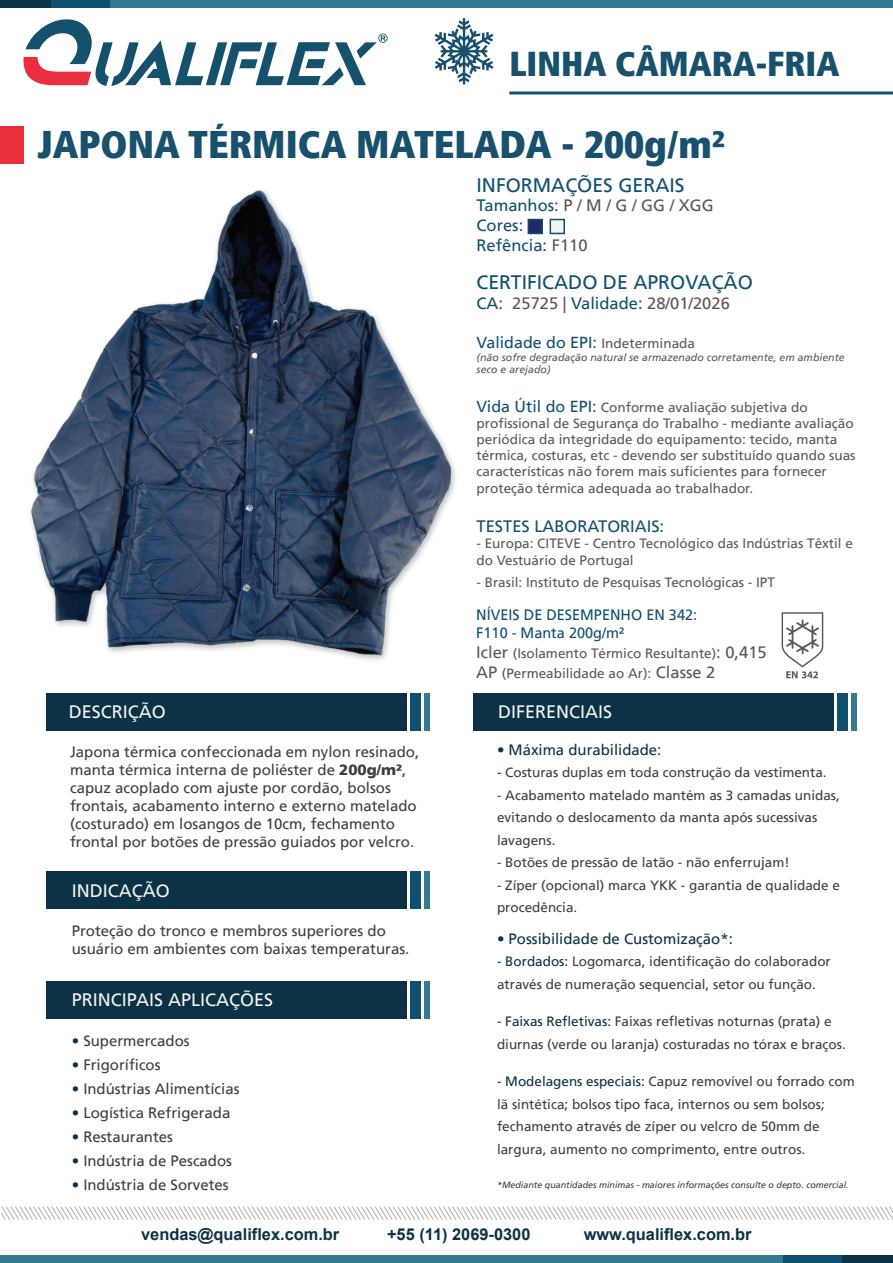
<style>
.page{position:relative;width:893px;height:1263px;background:#fff}
.page>*{position:absolute;margin:0;border:0;box-sizing:border-box;transform-origin:0 0}
.t1{font:900 condensed 38.4px "Frutiger LT";color:#18516d}
.t2{font:900 condensed 34.5px "Frutiger LT";color:#18516d}
.t3{font:19.5px "Frutiger LT";color:#0f5071}
.t4{font:18px "Frutiger LT";color:#f2f3f4}
.t5{font:16.5px/19.8px "Frutiger LT";color:#0f5071}
.t6{font:16.5px "Frutiger LT";color:#57585a}
.t7{font:700 16.35px "Arial";color:#0c3245}
.t8{font:15.9px "Frutiger LT";color:#0f5071}
.t9{font:15px/18px "Frutiger LT";color:#3e3e3f}
.t10{font:15px "Frutiger LT";color:#0c3245}
.t11{font:15px/18px "Frutiger LT";color:#0f5071}
.t12{font:13.5px/22.5px "Frutiger LT";color:#3e3e3f}
.t13{font:13.5px/16.2px "Frutiger LT";color:#57585a}
.t14{font:italic 10.5px/12.6px "Frutiger LT";color:#57585a}
.t15{font:italic 9px "Frutiger LT";color:#3e3e3f}
.s1{color:#57585a}
.s2{color:#0f5071}
.s3{font-size:13.5px;color:#57585a}
.s4{font-size:15.9px;color:#0f5071}
.s5{font-weight:900}
.s6{color:#0c3245}
.s7{font-size:16.5px}
</style>
<div class="page">
<div style="left:0;top:1255px;width:783px;height:8px;background:#33788f"></div>
<div style="left:783px;top:1255px;width:59px;height:8px;background:#0f5071"></div>
<div style="left:842px;top:1255px;width:51px;height:8px;background:#0c3245"></div>
<svg style="left:1px;top:1206px;width:892px;height:14px"></svg>
<div style="left:0;top:126px;width:24px;height:37px;background:#e92f3c"></div>
<div style="left:110px;top:0;width:783px;height:8px;background:#33788f"></div>
<div style="left:50px;top:0;width:60px;height:8px;background:#0f5071"></div>
<div style="left:0;top:0;width:50px;height:8px;background:#0c3245"></div>
<hr style="left:509px;top:91px;width:384px;height:3px;background:#0f5071">
<svg style="left:435px;top:18px;width:58px;height:66px"></svg>
<svg style="left:23px;top:19px;width:365px;height:67px"></svg>
<div style="left:46px;top:694px;width:361px;height:37px;background:#0c3245"></div>
<div style="left:410px;top:694px;width:11px;height:37px;background:#0f5071"></div>
<div style="left:424px;top:694px;width:6px;height:37px;background:#33788f"></div>
<div style="left:46px;top:872px;width:361px;height:37px;background:#0c3245"></div>
<div style="left:410px;top:872px;width:11px;height:37px;background:#0f5071"></div>
<div style="left:424px;top:872px;width:6px;height:37px;background:#33788f"></div>
<div style="left:473px;top:694px;width:361px;height:37px;background:#0c3245"></div>
<div style="left:837px;top:694px;width:11px;height:37px;background:#0f5071"></div>
<div style="left:851px;top:694px;width:6px;height:37px;background:#33788f"></div>
<div style="left:46px;top:981px;width:361px;height:37px;background:#0c3245"></div>
<div style="left:410px;top:981px;width:11px;height:37px;background:#0f5071"></div>
<div style="left:424px;top:981px;width:6px;height:37px;background:#33788f"></div>
<div style="left:528px;top:219px;width:15px;height:15px;background:#232962;border:2px solid #0f5071"></div>
<div style="left:550px;top:219px;width:15px;height:15px;background:#f2f3f4;border:2px solid #0f5071"></div>
<svg style="left:782px;top:612px;width:41px;height:66px"></svg>
<img style="left:30px;top:190px;width:426px;height:470px">
<h2 class="t2" style="left:509px;top:42px;width:332px">LINHA CÂMARA-FRIA</h2>
<h1 class="t1" style="left:38px;top:121px;width:689px">JAPONA TÉRMICA MATELADA - 200g/m²</h1>
<h3 class="t3" style="left:477px;top:173px;width:210px">INFORMAÇÕES GERAIS</h3>
<p class="t5" style="left:477px;top:196px;width:239px">Tamanhos: <span class="s1">P / M / G / GG / XGG<br></span>Cores:<br>Refência: <span class="s1">F110</span></p>
<h3 class="t3" style="left:477px;top:271px;width:278px">CERTIFICADO DE APROVAÇÃO</h3>
<p class="t6" style="left:477px;top:294px;width:255px"><span class="s2">CA:</span> 25725 | <span class="s2">Validade:</span> 28/01/2026</p>
<p class="t8" style="left:477px;top:333px;width:220px">Validade do EPI: <span class="s3">Indeterminada</span></p>
<p class="t14" style="left:477px;top:351px;width:370px">(não sofre degradação natural se armazenado corretamente, em ambiente seco e arejado)</p>
<p class="t13" style="left:477px;top:399px;width:380px"><span class="s4">Vida Útil do EPI:</span> Conforme avaliação subjetiva do profissional de Segurança do Trabalho - mediante avaliação periódica da integridade do equipamento: tecido, manta térmica, costuras, etc - devendo ser substituído quando suas características não forem mais suficientes para fornecer proteção térmica adequada ao trabalhador.</p>
<p class="t5" style="left:477px;top:517px;width:189px">TESTES LABORATORIAIS:</p>
<p class="t13" style="left:477px;top:536px;width:378px">- Europa: CITEVE - Centro Tecnológico das Indústrias Têxtil e do Vestuário de Portugal</p>
<p class="t13" style="left:477px;top:574px;width:300px">- Brasil: Instituto de Pesquisas Tecnológicas - IPT</p>
<h3 class="t4" style="left:69px;top:702px;width:99px">DESCRIÇÃO</h3>
<p class="t9" style="left:70px;top:743px;width:351px">Japona térmica confeccionada em nylon resinado, manta térmica interna de poliéster de <span class="s5">200g/m²</span>, capuz acoplado com ajuste por cordão, bolsos frontais, acabamento interno e externo matelado (costurado) em losangos de 10cm, fechamento frontal por botões de pressão guiados por velcro.</p>
<h3 class="t4" style="left:72px;top:880px;width:99px">INDICAÇÃO</h3>
<p class="t9" style="left:72px;top:921px;width:339px">Proteção do tronco e membros superiores do usuário em ambientes com baixas temperaturas.</p>
<h3 class="t4" style="left:72px;top:989px;width:203px">PRINCIPAIS APLICAÇÕES</h3>
<p class="t9" style="left:72px;top:1031px;width:119px"><span class="s6">•</span> Supermercados</p>
<p class="t9" style="left:72px;top:1055px;width:90px"><span class="s6">•</span> Frigoríficos</p>
<p class="t9" style="left:72px;top:1079px;width:169px"><span class="s6">•</span> Indústrias Alimentícias</p>
<p class="t9" style="left:72px;top:1103px;width:160px"><span class="s6">•</span> Logística Refrigerada</p>
<p class="t9" style="left:72px;top:1127px;width:103px"><span class="s6">•</span> Restaurantes</p>
<p class="t9" style="left:72px;top:1151px;width:162px"><span class="s6">•</span> Indústria de Pescados</p>
<p class="t9" style="left:72px;top:1175px;width:158px"><span class="s6">•</span> Indústria de Sorvetes</p>
<p class="t11" style="left:476px;top:606px;width:222px">NÍVEIS DE DESEMPENHO EN 342:<br>F110 - Manta 200g/m²</p>
<p class="t13" style="left:476px;top:643px;width:292px;line-height:19.8px"><span class="s7">Icler</span> (Isolamento Térmico Resultante)<span class="s7">: 0,415<br>AP</span> (Permeabilidade ao Ar): <span class="s7">Classe 2</span></p>
<h3 class="t4" style="left:498px;top:701px;width:116px">DIFERENCIAIS</h3>
<p class="t10" style="left:497px;top:740px;width:166px">• Máxima durabilidade:</p>
<p class="t12" style="left:497px;top:761px;width:331px"><span class="s6">-</span> Costuras duplas em toda construção da vestimenta.</p>
<p class="t12" style="left:497px;top:784px;width:344px">- Acabamento matelado mantém as 3 camadas unidas, evitando o deslocamento da manta após sucessivas lavagens.</p>
<p class="t12" style="left:497px;top:851px;width:294px">- Botões de pressão de latão - não enferrujam!</p>
<p class="t12" style="left:497px;top:874px;width:344px">- Zíper (opcional) marca YKK - garantia de qualidade e procedência.</p>
<p class="t10" style="left:497px;top:929px;width:237px">• Possibilidade de Customização*:</p>
<p class="t12" style="left:497px;top:950px;width:335px"><span class="s6">- Bordados:</span> Logomarca, identificação do colaborador através de numeração sequencial, setor ou função.</p>
<p class="t12" style="left:497px;top:1010px;width:350px"><span class="s6">- Faixas Refletivas:</span> Faixas refletivas noturnas (prata) e diurnas (verde ou laranja) costuradas no tórax e braços.</p>
<p class="t12" style="left:497px;top:1070px;width:359px"><span class="s6">- Modelagens especiais:</span> Capuz removível ou forrado com lã sintética; bolsos tipo faca, internos ou sem bolsos; fechamento através de zíper ou velcro de 50mm de largura, aumento no comprimento, entre outros.</p>
<p class="t15" style="left:497px;top:1180px;width:353px">*Mediante quantidades mínimas - maiores informações consulte o depto. comercial.</p>
<p class="t7" style="left:141px;top:1223px;width:200px">vendas@qualiflex.com.br</p>
<p class="t7" style="left:387px;top:1223px;width:145px">+55 (11) 2069-0300</p>
<p class="t7" style="left:584px;top:1223px;width:169px">www.qualiflex.com.br</p>
</div>
